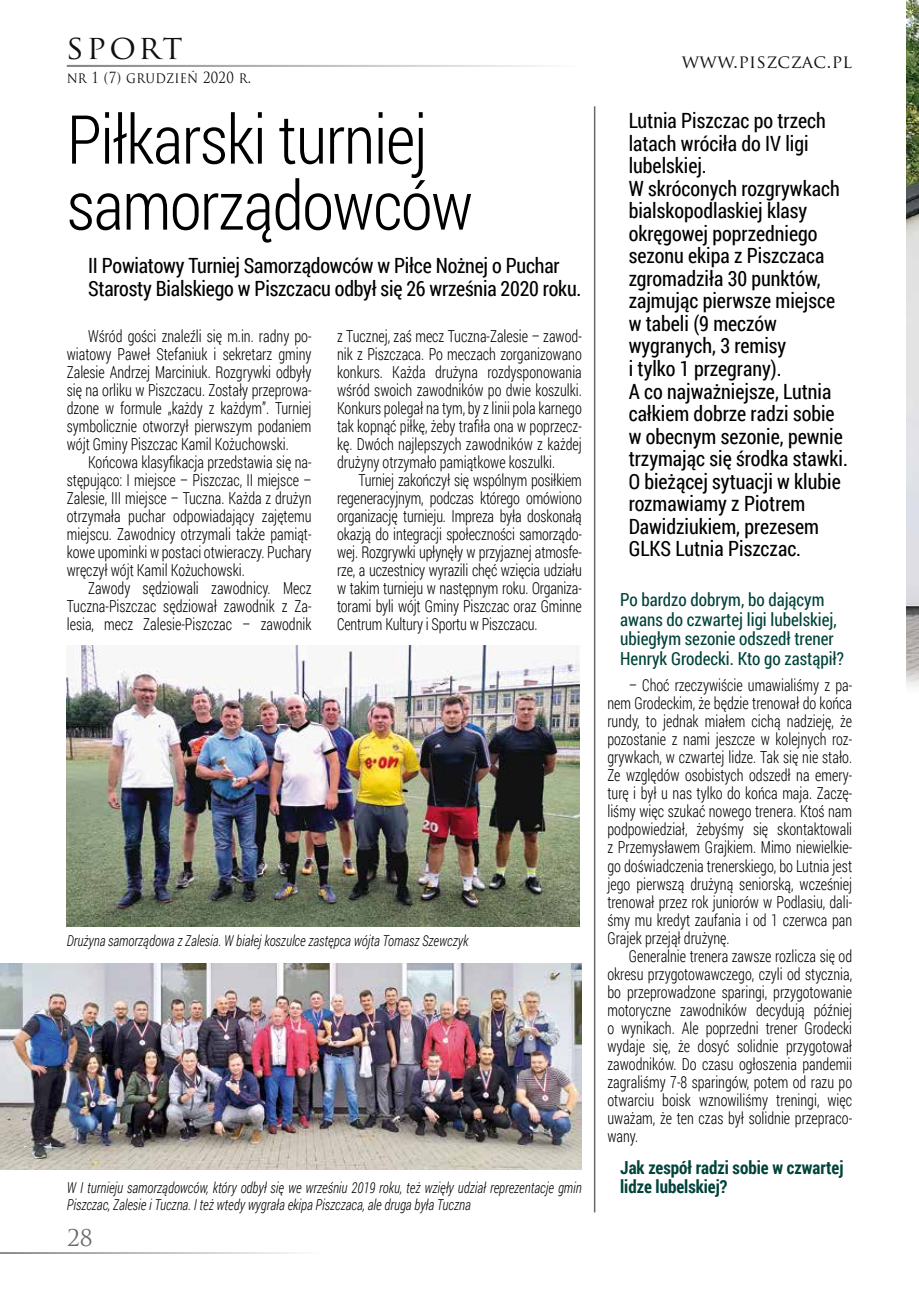
<style>
.page{position:relative;width:919px;height:1289px;background:#fff}
.page>*{position:absolute;margin:0;border:0;box-sizing:border-box;transform-origin:0 0}
.t1{font:300 67.5px/66px "Roboto Condensed";letter-spacing:-.02em;color:#000}
.t2{font:33px "Trajan Pro";letter-spacing:.075em;color:#0e0f12}
.t3{font:22.5px "Trajan Pro";color:#68676c}
.t4{font:21px/22.5px "Roboto Condensed";color:#000;scale:.95 1}
.t5{font:18px/19.5px "Roboto Condensed";color:#00433a;scale:.95 1}
.t6{font:700 18px/19.5px "Roboto Condensed";color:#00433a;scale:.95 1}
.t7{font:18px "Trajan Pro";letter-spacing:.025em;color:#0e0f12}
.t8{font:300 16.5px/18px "Roboto Condensed";color:#000;text-align:justify;scale:.87 1}
.t9{font:italic 300 15px/16.5px "Roboto Condensed";color:#000;scale:.87 1}
.t10{font:15px "Trajan Pro";letter-spacing:.025em;color:#0e0f12;scale:.87 1}
</style>
<div class="page">
<img style="left:906px;top:0;width:12px;height:687px">
<hr style="left:0;top:1252px;width:324px;height:1px;background:#68676c">
<hr style="left:67px;top:65px;width:544px;height:1px;background:#68676c">
<hr style="left:67px;top:66px;width:544px;height:1px;background:#68676c">
<img style="left:67px;top:645px;width:512px;height:281px">
<img style="left:0;top:963px;width:582px;height:206px">
<hr style="left:594px;top:106px;width:1px;height:1106px;background:#68676c">
<h2 class="t2" style="left:67px;top:26px;width:117px">SPORT</h2>
<p class="t10" style="left:67px;top:68px;width:213px">NR 1 (7) GRUDZIEŃ 2020 R.</p>
<h1 class="t1" style="left:67px;top:104px;width:408px">Piłkarski turniej samorządowców</h1>
<p class="t4" style="left:88px;top:254px;width:520px">II Powiatowy Turniej Samorządowców w Piłce Nożnej o Puchar<br>Starosty Bialskiego w Piszczacu odbył się 26 września 2020 roku.</p>
<p class="t8" style="left:67px;top:326px;width:283px;text-indent:21px">Wśród gości znaleźli się m.in. radny po&shy;wiatowy Paweł Stefaniuk i sekretarz gminy Zalesie Andrzej Marciniuk. Rozgrywki odbyły się na orliku w Piszczacu. Zostały przeprowa&shy;dzone w formule „każdy z każdym”. Turniej symbolicznie otworzył pierwszym podaniem wójt Gminy Piszczac Kamil Kożuchowski.</p>
<p class="t8" style="left:67px;top:452px;width:283px;text-indent:21px">Końcowa klasyfikacja przedstawia się na&shy;stępująco: I miejsce – Piszczac, II miejsce – Zalesie, III miejsce – Tuczna. Każda z drużyn otrzymała puchar odpowiadający zajętemu miejscu. Zawodnicy otrzymali także pamiąt&shy;kowe upominki w postaci otwieraczy. Puchary wręczył wójt Kamil Kożuchowski.</p>
<p class="t8" style="left:67px;top:578px;width:283px;text-indent:21px">Zawody sędziowali zawodnicy. Mecz Tuczna-Piszczac sędziował zawodnik z Za&shy;lesia, mecz Zalesie-Piszczac – zawodnik</p>
<p class="t8" style="left:337px;top:326px;width:283px">z Tucznej, zaś mecz Tuczna-Zalesie – zawod&shy;nik z Piszczaca. Po meczach zorganizowano konkurs. Każda drużyna rozdysponowania wśród swoich zawodników po dwie koszulki.<br>Konkurs polegał na tym, by z linii pola karnego tak kopnąć piłkę, żeby trafiła ona w poprzecz&shy;kę. Dwóch najlepszych zawodników z każdej drużyny otrzymało pamiątkowe koszulki.</p>
<p class="t8" style="left:337px;top:470px;width:283px;text-indent:21px">Turniej zakończył się wspólnym posiłkiem regeneracyjnym, podczas którego omówiono organizację turnieju. Impreza była doskonałą okazją do integracji społeczności samorządo&shy;wej. Rozgrywki upłynęły w przyjaznej atmosfe&shy;rze, a uczestnicy wyrazili chęć wzięcia udziału w takim turnieju w następnym roku. Organiza&shy;torami byli wójt Gminy Piszczac oraz Gminne Centrum Kultury i Sportu w Piszczacu.</p>
<p class="t9" style="left:67px;top:932px;width:463px">Drużyna samorządowa z Zalesia. W białej koszulce zastępca wójta Tomasz Szewczyk</p>
<p class="t9" style="left:67px;top:1179px;width:593px">W I turnieju samorządowców, który odbył się we wrześniu 2019 roku, też wzięły udział reprezentacje gmin<br>Piszczac, Zalesie i Tuczna. I też wtedy wygrała ekipa Piszczaca, ale druga była Tuczna</p>
<h3 class="t3" style="left:67px;top:1223px;width:27px">28</h3>
<p class="t7" style="left:681px;top:50px;width:172px">WWW.PISZCZAC.PL</p>
<p class="t4" style="left:628px;top:109px;width:232px">Lutnia Piszczac po trzech latach wróciła do IV ligi lubelskiej.<br>W skróconych rozgrywkach bialskopodlaskiej klasy okręgowej poprzedniego sezonu ekipa z Piszczaca zgromadziła 30 punktów, zajmując pierwsze miejsce w tabeli (9 meczów wygranych, 3 remisy<br>i tylko 1 przegrany).<br>A co najważniejsze, Lutnia całkiem dobrze radzi sobie w obecnym sezonie, pewnie trzymając się środka stawki.<br>O bieżącej sytuacji w klubie rozmawiamy z Piotrem<br>Dawidziukiem, prezesem<br>GLKS Lutnia Piszczac.</p>
<p class="t5" style="left:620px;top:589px;width:237px">Po bardzo dobrym, bo dającym awans do czwartej ligi lubelskiej, ubiegłym sezonie odszedł trener<br>Henryk Grodecki. Kto go zastąpił?</p>
<p class="t8" style="left:607px;top:676px;width:283px;text-indent:21px">– Choć rzeczywiście umawialiśmy z pa&shy;nem Grodeckim, że będzie trenował do końca rundy, to jednak miałem cichą nadzieję, że pozostanie z nami jeszcze w kolejnych roz&shy;grywkach, w czwartej lidze. Tak się nie stało.<br>Ze względów osobistych odszedł na emery&shy;turę i był u nas tylko do końca maja. Zaczę&shy;liśmy więc szukać nowego trenera. Ktoś nam podpowiedział, żebyśmy się skontaktowali z Przemysławem Grajkiem. Mimo niewielkie&shy;go doświadczenia trenerskiego, bo Lutnia jest jego pierwszą drużyną seniorską, wcześniej trenował przez rok juniorów w Podlasiu, dali&shy;śmy mu kredyt zaufania i od 1 czerwca pan Grajek przejął drużynę.</p>
<p class="t8" style="left:607px;top:946px;width:283px;text-indent:21px">Generalnie trenera zawsze rozlicza się od okresu przygotowawczego, czyli od stycznia, bo przeprowadzone sparingi, przygotowanie motoryczne zawodników decydują później o wynikach. Ale poprzedni trener Grodecki wydaje się, że dosyć solidnie przygotował zawodników. Do czasu ogłoszenia pandemii zagraliśmy 7-8 sparingów, potem od razu po otwarciu boisk wznowiliśmy treningi, więc uważam, że ten czas był solidnie przepraco&shy;wany.</p>
<p class="t6" style="left:620px;top:1156px;width:236px">Jak zespół radzi sobie w czwartej lidze lubelskiej?</p>
</div>
